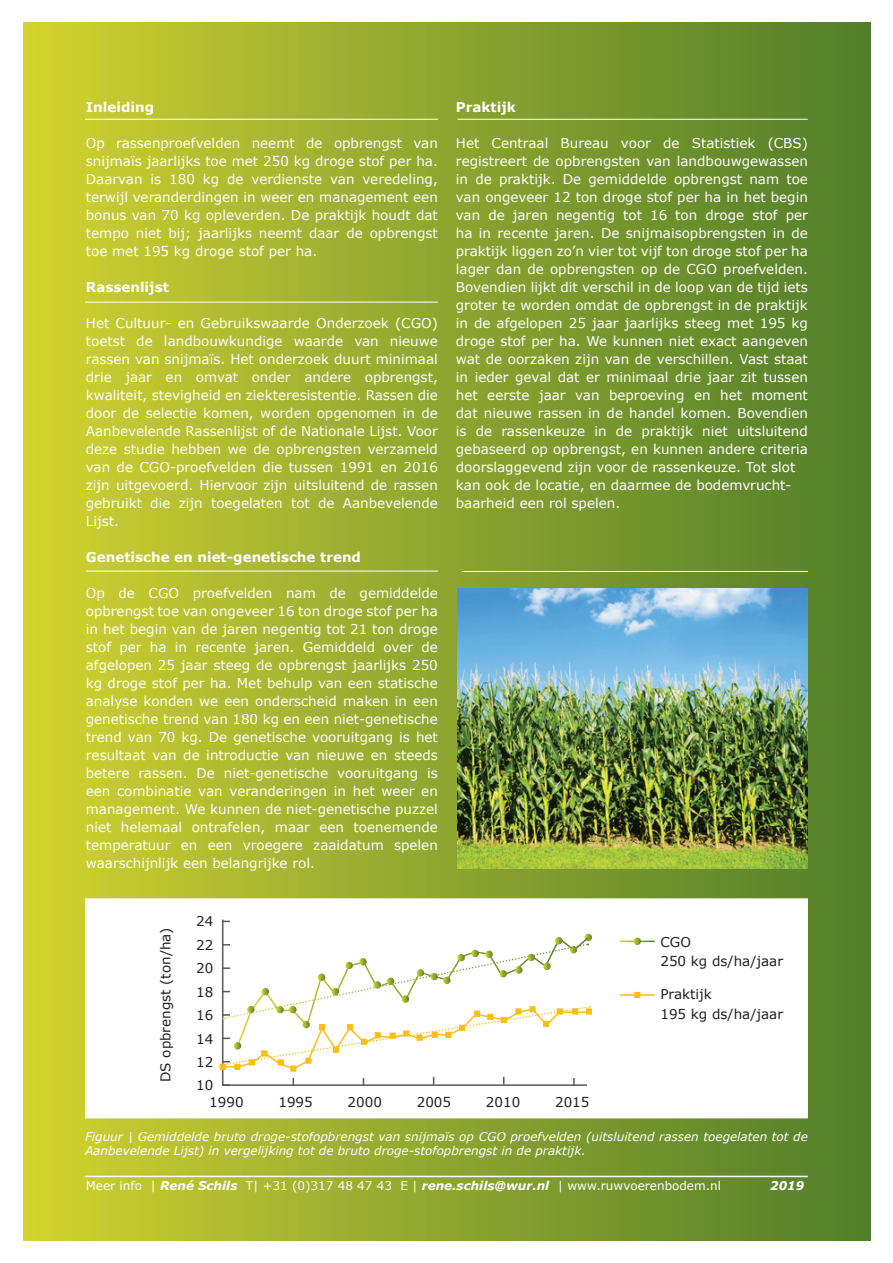
<style>
.page{position:relative;width:893px;height:1263px;background:#fff}
.page>*{position:absolute;margin:0;border:0;box-sizing:border-box;transform-origin:0 0}
.t1{font:13.5px/18px "Verdana";color:#fff;text-align:justify}
.t2{font:13.5px/23.4px "Verdana";color:#231f20}
.t3{font:700 13.5px "Verdana";color:#fff}
.t4{font:italic 12px/14.4px "Verdana";color:#fff}
.t5{font:12px "Verdana";color:#fff}
.t6{font:italic 700 12px "Verdana";color:#fff}
.s1{font-weight:700;font-style:italic}
</style>
<div class="page">
<div style="left:24px;top:22px;width:847px;height:1219px;background:linear-gradient(to right,#d0d132,#507d2d)"></div>
<hr style="left:85px;top:1176px;width:723px;height:1px;background:#fff">
<hr style="left:85px;top:119px;width:353px;height:1px;background:#fff">
<hr style="left:457px;top:119px;width:351px;height:1px;background:#fff">
<hr style="left:462px;top:571px;width:346px;height:1px;background:#fff">
<hr style="left:85px;top:302px;width:353px;height:1px;background:#fff">
<hr style="left:86px;top:571px;width:352px;height:1px;background:#fff">
<img style="left:457px;top:589px;width:351px;height:279px">
<div style="left:85px;top:898px;width:723px;height:220px;background:#fff;border:2px solid #fff"></div>
<svg style="left:634px;top:992px;width:6px;height:6px"></svg>
<hr style="left:620px;top:994px;width:35px;height:2px;background:#fbbd17">
<svg style="left:633px;top:938px;width:8px;height:7px"></svg>
<svg style="left:222px;top:919px;width:366px;height:167px"></svg>
<svg style="left:222px;top:1084px;width:8px;height:2px"></svg>
<svg style="left:573px;top:1078px;width:2px;height:8px"></svg>
<svg style="left:290px;top:1070px;width:6px;height:2px"></svg>
<svg style="left:220px;top:934px;width:372px;height:136px"></svg>
<p class="t3" style="left:86px;top:97px;width:70px">Inleiding</p>
<p class="t1" style="left:86px;top:134px;width:354px">Op rassenproefvelden neemt de opbrengst van snijmaïs jaarlijks toe met 250 kg droge stof per ha.<br>Daarvan is 180 kg de verdienste van veredeling, terwijl veranderdingen in weer en management een bonus van 70 kg opleverden. De praktijk houdt dat tempo niet bij; jaarlijks neemt daar de opbrengst toe met 195 kg droge stof per ha.</p>
<p class="t3" style="left:86px;top:277px;width:84px">Rassenlijst</p>
<p class="t1" style="left:86px;top:314px;width:354px">Het Cultuur- en Gebruikswaarde Onderzoek (CGO) toetst de landbouwkundige waarde van nieuwe rassen van snijmaïs. Het onderzoek duurt minimaal drie jaar en omvat onder andere opbrengst, kwaliteit, stevigheid en ziekteresistentie. Rassen die door de selectie komen, worden opgenomen in de Aanbevelende Rassenlijst of de Nationale Lijst. Voor deze studie hebben we de opbrengsten verzameld van de CGO-proefvelden die tussen 1991 en 2016 zijn uitgevoerd. Hiervoor zijn uitsluitend de rassen gebruikt die zijn toegelaten tot de Aanbevelende Lijst.</p>
<p class="t3" style="left:86px;top:547px;width:277px">Genetische en niet-genetische trend</p>
<p class="t1" style="left:86px;top:584px;width:354px">Op de CGO proefvelden nam de gemiddelde opbrengst toe van ongeveer 16 ton droge stof per ha in het begin van de jaren negentig tot 21 ton droge stof per ha in recente jaren. Gemiddeld over de afgelopen 25 jaar steeg de opbrengst jaarlijks 250 kg droge stof per ha. Met behulp van een statische analyse konden we een onderscheid maken in een genetische trend van 180 kg en een niet-genetische trend van 70 kg. De genetische vooruitgang is het resultaat van de introductie van nieuwe en steeds betere rassen. De niet-genetische vooruitgang is een combinatie van veranderingen in het weer en management. We kunnen de niet-genetische puzzel niet helemaal ontrafelen, maar een toenemende temperatuur en een vroegere zaaidatum spelen waarschijnlijk een belangrijke rol.</p>
<p class="t3" style="left:456px;top:97px;width:61px">Praktijk</p>
<p class="t1" style="left:456px;top:133px;width:354px;text-align:left">Het Centraal Bureau voor de Statistiek (CBS) registreert de opbrengsten van landbouwgewassen in de praktijk. De gemiddelde opbrengst nam toe van ongeveer 12 ton droge stof per ha in het begin van de jaren negentig tot 16 ton droge stof per ha in recente jaren. De snijmaisopbrengsten in de praktijk liggen zo’n vier tot vijf ton droge stof per ha lager dan de opbrengsten op de CGO proefvelden.<br>Bovendien lijkt dit verschil in de loop van de tijd iets groter te worden omdat de opbrengst in de praktijk in de afgelopen 25 jaar jaarlijks steeg met 195 kg droge stof per ha. We kunnen niet exact aangeven wat de oorzaken zijn van de verschillen. Vast staat in ieder geval dat er minimaal drie jaar zit tussen het eerste jaar van beproeving en het moment dat nieuwe rassen in de handel komen. Bovendien is de rassenkeuze in de praktijk niet uitsluitend gebaseerd op opbrengst, en kunnen andere criteria doorslaggevend zijn voor de rassenkeuze. Tot slot kan ook de locatie, en daarmee de bodemvrucht&shy;baarheid een rol spelen.</p>
<p class="t2" style="left:196px;top:910px;width:19px;text-align:justify">24<br>22<br>20<br>18<br>16<br>14<br>12<br>10</p>
<p class="t2" style="left:209px;top:1090px;width:36px">1990</p>
<p class="t2" style="left:278px;top:1090px;width:36px">1995</p>
<p class="t2" style="left:348px;top:1090px;width:36px">2000</p>
<p class="t2" style="left:417px;top:1090px;width:36px">2005</p>
<p class="t2" style="left:486px;top:1090px;width:36px">2010</p>
<p class="t2" style="left:555px;top:1090px;width:36px">2015</p>
<p class="t2" style="left:154px;top:1082px;width:156px;rotate:-90deg">DS opbrengst (ton/ha)</p>
<p class="t2" style="left:660px;top:932px;width:124px;line-height:19.5px">CGO<br>250 kg ds/ha/jaar</p>
<p class="t2" style="left:660px;top:984px;width:124px;line-height:19.5px">Praktijk<br>195 kg ds/ha/jaar</p>
<p class="t4" style="left:85px;top:1129px;width:724px">Figuur | Gemiddelde bruto droge-stofopbrengst van snijmaïs op CGO proefvelden (uitsluitend rassen toegelaten tot de<br>Aanbevelende Lijst) in vergelijking tot de bruto droge-stofopbrengst in de praktijk.</p>
<p class="t5" style="left:86px;top:1177px;width:637px">Meer info | <span class="s1">René Schils</span> T| +31 (0)317 48 47 43 E | <span class="s1">rene.schils@wur.nl</span> | www.ruwvoerenbodem.nl</p>
<p class="t6" style="left:770px;top:1177px;width:36px">2019</p>
</div>
